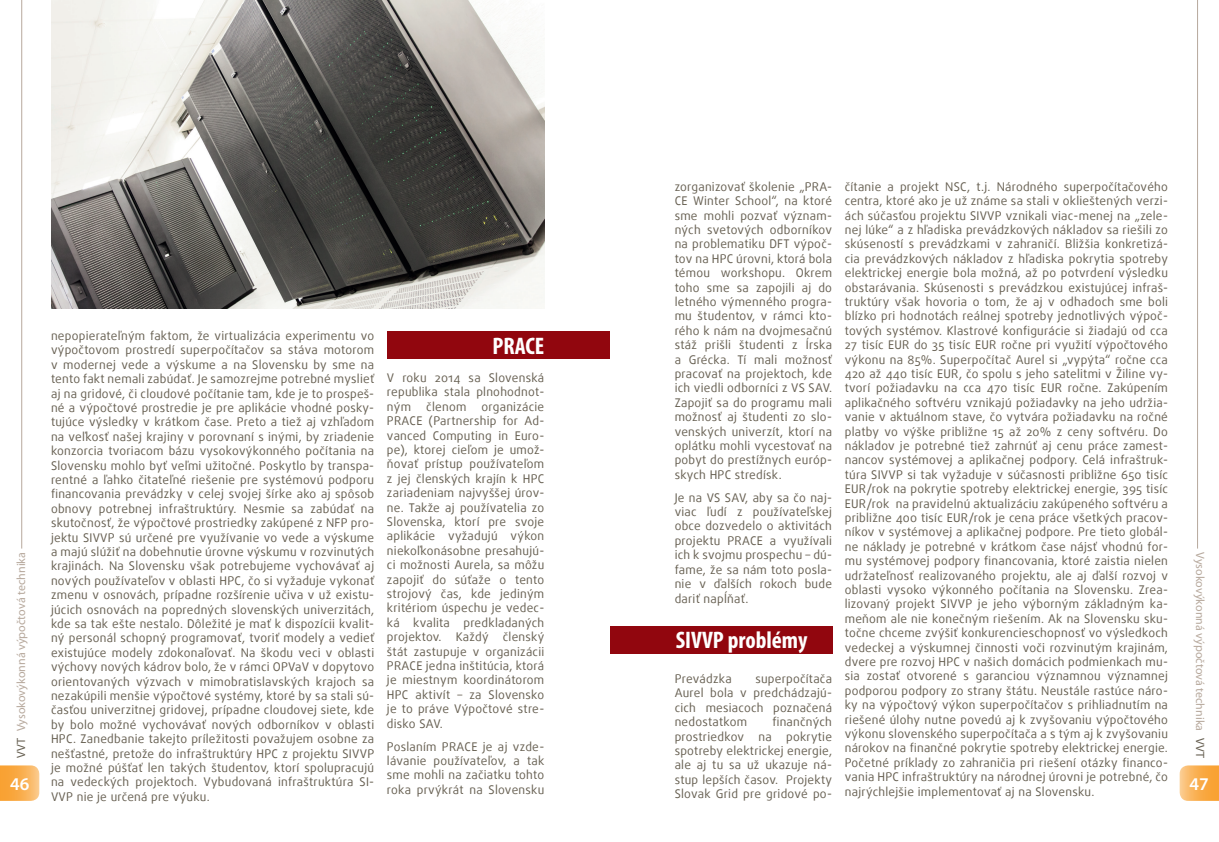
<style>
.page{position:relative;width:1219px;height:842px;background:#fff}
.page>*{position:absolute;margin:0;border:0;box-sizing:border-box;transform-origin:0 0}
.t1{font:700 condensed 24px "Myriad Pro";color:#fff}
.t2{font:600 18px "Myriad Pro";color:#fff}
.t3{font:12px/14.4px "Dax Pro EE";letter-spacing:.02em;color:#665f51;text-align:justify}
.t4{font:12px "Myriad Pro";color:#b7a99d}
.s1{color:#665f51}
</style>
<div class="page">
<hr style="left:21px;top:0;width:1px;height:549px;background:#b7a99d">
<hr style="left:1197px;top:0;width:1px;height:549px;background:#b7a99d">
<svg style="left:0;top:765px;width:39px;height:36px"></svg>
<svg style="left:1180px;top:765px;width:39px;height:36px"></svg>
<img style="left:51px;top:0;width:493px;height:309px">
<div style="left:387px;top:331px;width:222px;height:27px;background:#91060e"></div>
<div style="left:611px;top:626px;width:222px;height:27px;background:#91060e"></div>
<p class="t3" style="left:675px;top:179px;width:159px">zorganizovať školenie „PRA-CE Winter School“, na ktoré sme mohli pozvať význam&shy;ných svetových odborníkov na problematiku DFT výpoč&shy;tov na HPC úrovni, ktorá bola témou workshopu. Okrem toho sme sa zapojili aj do letného výmenného progra&shy;mu študentov, v rámci kto&shy;rého k nám na dvojmesačnú stáž prišli študenti z Írska a Grécka. Tí mali možnosť pracovať na projektoch, kde ich viedli odborníci z VS SAV.<br>Zapojiť sa do programu mali možnosť aj študenti zo slo&shy;venských univerzít, ktorí na oplátku mohli vycestovať na pobyt do prestížnych európ&shy;skych HPC stredísk.</p>
<p class="t3" style="left:675px;top:490px;width:159px">Je na VS SAV, aby sa čo naj&shy;viac ľudí z používateľskej obce dozvedelo o aktivitách projektu PRACE a využívali ich k svojmu prospechu – dú&shy;fame, že sa nám toto posla&shy;nie v ďalších rokoch bude dariť napĺňať.</p>
<p class="t3" style="left:845px;top:179px;width:325px">čítanie a projekt NSC, t.j. Národného superpočítačového centra, ktoré ako je už známe sa stali v oklieštených verzi&shy;ách súčasťou projektu SIVVP vznikali viac-menej na „zele&shy;nej lúke“ a z hľadiska prevádzkových nákladov sa riešili zo skúseností s prevádzkami v zahraničí. Bližšia konkretizá&shy;cia prevádzkových nákladov z hľadiska pokrytia spotreby elektrickej energie bola možná, až po potvrdení výsledku obstarávania. Skúsenosti s prevádzkou existujúcej infraš&shy;truktúry však hovoria o tom, že aj v odhadoch sme boli blízko pri hodnotách reálnej spotreby jednotlivých výpoč&shy;tových systémov. Klastrové konfigurácie si žiadajú od cca 27 tisíc EUR do 35 tisíc EUR ročne pri využití výpočtového výkonu na 85%. Superpočítač Aurel si „vypýta“ ročne cca 420 až 440 tisíc EUR, čo spolu s jeho satelitmi v Žiline vy&shy;tvorí požiadavku na cca 470 tisíc EUR ročne. Zakúpením aplikačného softvéru vznikajú požiadavky na jeho udržia&shy;vanie v aktuálnom stave, čo vytvára požiadavku na ročné platby vo výške približne 15 až 20% z ceny softvéru. Do nákladov je potrebné tiež zahrnúť aj cenu práce zamest&shy;nancov systémovej a aplikačnej podpory. Celá infraštruk&shy;túra SIVVP si tak vyžaduje v súčasnosti približne 650 tisíc EUR/rok na pokrytie spotreby elektrickej energie, 395 tisíc EUR/rok na pravidelnú aktualizáciu zakúpeného softvéru a približne 400 tisíc EUR/rok je cena práce všetkých pracov&shy;níkov v systémovej a aplikačnej podpore. Pre tieto globál&shy;ne náklady je potrebné v krátkom čase nájsť vhodnú for&shy;mu systémovej podpory financovania, ktoré zaistia nielen udržateľnosť realizovaného projektu, ale aj ďalší rozvoj v oblasti vysoko výkonného počítania na Slovensku. Zrea&shy;lizovaný projekt SIVVP je jeho výborným základným ka&shy;meňom ale nie konečným riešením. Ak na Slovensku sku&shy;točne chceme zvýšiť konkurencieschopnosť vo výsledkoch vedeckej a výskumnej činnosti voči rozvinutým krajinám, dvere pre rozvoj HPC v našich domácich podmienkach mu&shy;sia zostať otvorené s garanciou významnou významnej podporou podpory zo strany štátu. Neustále rastúce náro&shy;ky na výpočtový výkon superpočítačov s prihliadnutím na riešené úlohy nutne povedú aj k zvyšovaniu výpočtového výkonu slovenského superpočítača a s tým aj k zvyšovaniu nárokov na finančné pokrytie spotreby elektrickej energie.<br>Početné príklady zo zahraničia pri riešení otázky financo&shy;vania HPC infraštruktúry na národnej úrovni je potrebné, čo najrýchlejšie implementovať aj na Slovensku.</p>
<p class="t3" style="left:51px;top:329px;width:325px">nepopierateľným faktom, že virtualizácia experimentu vo výpočtovom prostredí superpočítačov sa stáva motorom v modernej vede a výskume a na Slovensku by sme na tento fakt nemali zabúdať. Je samozrejme potrebné myslieť aj na gridové, či cloudové počítanie tam, kde je to prospeš&shy;né a výpočtové prostredie je pre aplikácie vhodné posky&shy;tujúce výsledky v krátkom čase. Preto a tiež aj vzhľadom na veľkosť našej krajiny v porovnaní s inými, by zriadenie konzorcia tvoriacom bázu vysokovýkonného počítania na Slovensku mohlo byť veľmi užitočné. Poskytlo by transpa&shy;rentné a ľahko čitateľné riešenie pre systémovú podporu financovania prevádzky v celej svojej šírke ako aj spôsob obnovy potrebnej infraštruktúry. Nesmie sa zabúdať na skutočnosť, že výpočtové prostriedky zakúpené z NFP pro&shy;jektu SIVVP sú určené pre využívanie vo vede a výskume a majú slúžiť na dobehnutie úrovne výskumu v rozvinutých krajinách. Na Slovensku však potrebujeme vychovávať aj nových používateľov v oblasti HPC, čo si vyžaduje vykonať zmenu v osnovách, prípadne rozšírenie učiva v už existu&shy;júcich osnovách na popredných slovenských univerzitách, kde sa tak ešte nestalo. Dôležité je mať k dispozícii kvalit&shy;ný personál schopný programovať, tvoriť modely a vedieť existujúce modely zdokonaľovať. Na škodu veci v oblasti výchovy nových kádrov bolo, že v rámci OPVaV v dopytovo orientovaných výzvach v mimobratislavských krajoch sa nezakúpili menšie výpočtové systémy, ktoré by sa stali sú&shy;časťou univerzitnej gridovej, prípadne cloudovej siete, kde by bolo možné vychovávať nových odborníkov v oblasti HPC. Zanedbanie takejto príležitosti považujem osobne za nešťastné, pretože do infraštruktúry HPC z projektu SIVVP je možné púšťať len takých študentov, ktorí spolupracujú na vedeckých projektoch. Vybudovaná infraštruktúra SI-VVP nie je určená pre výuku.</p>
<h1 class="t1" style="left:492px;top:331px;width:53px">PRACE</h1>
<p class="t3" style="left:387px;top:371px;width:159px">V roku 2014 sa Slovenská republika stala plnohodnot&shy;ným</p>
<p class="t3" style="left:426px;top:399px;width:42px">členom</p>
<p class="t3" style="left:387px;top:399px;width:159px;text-indent:95px">organizácie PRACE (Partnership for Ad&shy;vanced Computing in Euro&shy;pe), ktorej cieľom je umož&shy;ňovať prístup používateľom z jej členských krajín k HPC zariadeniam najvyššej úrov&shy;ne. Takže aj používatelia zo Slovenska, ktorí pre svoje aplikácie vyžadujú výkon niekoľkonásobne presahujú&shy;ci možnosti Aurela, sa môžu zapojiť do súťaže o tento strojový čas, kde jediným kritériom úspechu je vedec&shy;ká kvalita predkladaných projektov. Každý členský štát zastupuje v organizácii PRACE jedna inštitúcia, ktorá je miestnym koordinátorom HPC aktivít – za Slovensko je to práve Výpočtové stre&shy;disko SAV.</p>
<p class="t3" style="left:387px;top:739px;width:159px">Poslaním PRACE je aj vzde&shy;lávanie používateľov, a tak sme mohli na začiatku tohto roka prvýkrát na Slovensku</p>
<p class="t4" style="left:14px;top:758px;width:208px;rotate:-90deg"><span class="s1">VVT</span> Vysokovýkonná výpočtová technika</p>
<p class="t4" style="left:1207px;top:552px;width:208px;rotate:90deg">Vysokovýkonná výpočtová technika <span class="s1">VVT</span></p>
<h2 class="t2" style="left:10px;top:772px;width:21px">46</h2>
<h2 class="t2" style="left:1189px;top:772px;width:21px">47</h2>
<h1 class="t1" style="left:676px;top:625px;width:133px">SIVVP problémy</h1>
<p class="t3" style="left:675px;top:672px;width:59px">Prevádzka</p>
<p class="t3" style="left:675px;top:672px;width:159px;text-indent:81px">superpočítača Aurel bola v predchádzajú&shy;cich mesiacoch poznačená nedostatkom</p>
<p class="t3" style="left:675px;top:715px;width:159px;text-indent:98px">finančných prostriedkov na pokrytie spotreby elektrickej energie, ale aj tu sa už ukazuje ná&shy;stup lepších časov. Projekty Slovak Grid pre gridové po-</p>
</div>
